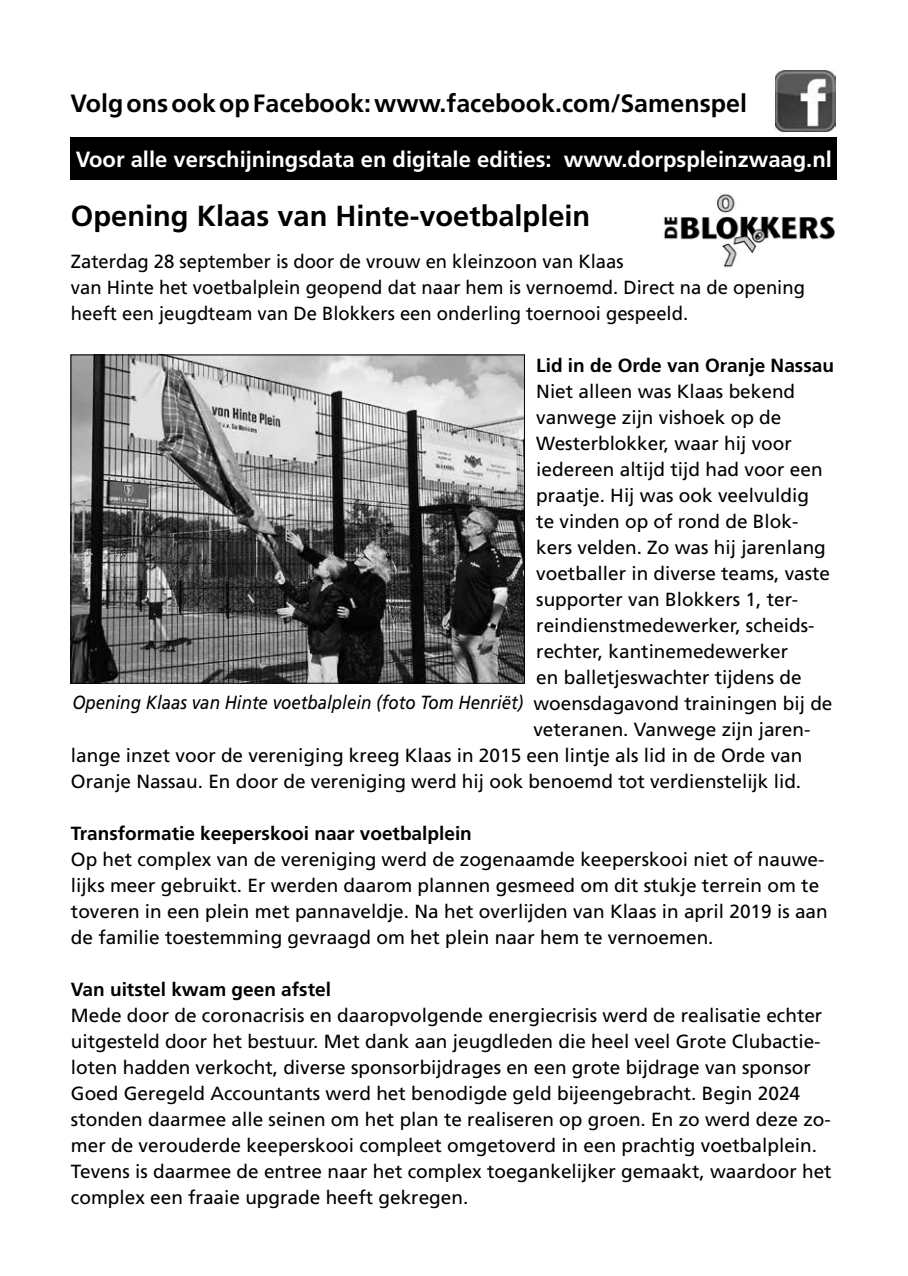
<style>
.page{position:relative;width:908px;height:1276px;background:#fff}
.page>*{position:absolute;margin:0;border:0;box-sizing:border-box;transform-origin:0 0}
.t1{font:700 29px "Frutiger";color:#000}
.t2{font:700 25px "Frutiger";color:#000}
.t3{font:700 22px "Frutiger";color:#fff}
.t4{font:19px/26px "Frutiger";color:#000}
.t5{font:700 19px "Frutiger";color:#000}
.t6{font:italic 19px "Frutiger";color:#000;scale:.89 1}
</style>
<div class="page">
<img style="left:775px;top:71px;width:60px;height:61px">
<div style="left:71px;top:138px;width:765px;height:42px;background:#000"></div>
<img style="left:664px;top:194px;width:172px;height:74px">
<img style="left:72px;top:356px;width:450px;height:326px">
<div style="left:70px;top:354px;width:454px;height:330px;border:1px solid #000"></div>
<h2 class="t2" style="left:71px;top:88px;width:677px">Volg ons ook op Facebook: www.facebook.com/Samenspel</h2>
<p class="t3" style="left:76px;top:146px;width:757px">Voor alle verschijningsdata en digitale edities: www.dorpspleinzwaag.nl</p>
<h1 class="t1" style="left:71px;top:199px;width:520px">Opening Klaas van Hinte-voetbalplein</h1>
<p class="t4" style="left:71px;top:248px;width:735px">Zaterdag 28 september is door de vrouw en kleinzoon van Klaas<br>van Hinte het voetbalplein geopend dat naar hem is vernoemd. Direct na de opening heeft een jeugdteam van De Blokkers een onderling toernooi gespeeld.</p>
<p class="t5" style="left:536px;top:354px;width:299px">Lid in de Orde van Oranje Nassau</p>
<p class="t4" style="left:536px;top:378px;width:260px">Niet alleen was Klaas bekend</p>
<p class="t4" style="left:536px;top:404px;width:246px">vanwege zijn vishoek op de</p>
<p class="t4" style="left:536px;top:430px;width:257px">Westerblokker, waar hij voor</p>
<p class="t4" style="left:536px;top:456px;width:288px">iedereen altijd tijd had voor een</p>
<p class="t4" style="left:536px;top:482px;width:274px">praatje. Hij was ook veelvuldig</p>
<p class="t4" style="left:536px;top:508px;width:263px">te vinden op of rond de Blok-</p>
<p class="t4" style="left:536px;top:534px;width:291px">kers velden. Zo was hij jarenlang</p>
<p class="t4" style="left:536px;top:560px;width:295px">voetballer in diverse teams, vaste</p>
<p class="t4" style="left:536px;top:586px;width:263px">supporter van Blokkers 1, ter-</p>
<p class="t4" style="left:536px;top:612px;width:280px">reindienstmedewerker, scheids-</p>
<p class="t4" style="left:536px;top:638px;width:253px">rechter, kantinemedewerker</p>
<p class="t4" style="left:536px;top:664px;width:267px">en balletjeswachter tijdens de</p>
<p class="t4" style="left:533px;top:690px;width:300px">woensdagavond trainingen bij de</p>
<p class="t4" style="left:533px;top:716px;width:278px">veteranen. Vanwege zijn jaren-</p>
<p class="t4" style="left:71px;top:742px;width:732px">lange inzet voor de vereniging kreeg Klaas in 2015 een lintje als lid in de Orde van</p>
<p class="t4" style="left:71px;top:768px;width:731px">Oranje Nassau. En door de vereniging werd hij ook benoemd tot verdienstelijk lid.</p>
<p class="t5" style="left:71px;top:822px;width:402px">Transformatie keeperskooi naar voetbalplein</p>
<p class="t4" style="left:71px;top:846px;width:758px">Op het complex van de vereniging werd de zogenaamde keeperskooi niet of nauwe&shy;lijks meer gebruikt. Er werden daarom plannen gesmeed om dit stukje terrein om te toveren in een plein met pannaveldje. Na het overlijden van Klaas in april 2019 is aan de familie toestemming gevraagd om het plein naar hem te vernoemen.</p>
<p class="t5" style="left:71px;top:978px;width:261px">Van uitstel kwam geen afstel</p>
<p class="t4" style="left:71px;top:1002px;width:761px">Mede door de coronacrisis en daaropvolgende energiecrisis werd de realisatie echter uitgesteld door het bestuur. Met dank aan jeugdleden die heel veel Grote Clubactie&shy;loten hadden verkocht, diverse sponsorbijdrages en een grote bijdrage van sponsor Goed Geregeld Accountants werd het benodigde geld bijeengebracht. Begin 2024 stonden daarmee alle seinen om het plan te realiseren op groen. En zo werd deze zo&shy;mer de verouderde keeperskooi compleet omgetoverd in een prachtig voetbalplein.<br>Tevens is daarmee de entree naar het complex toegankelijker gemaakt, waardoor het complex een fraaie upgrade heeft gekregen.</p>
<p class="t6" style="left:72px;top:691px;width:508px">Opening Klaas van Hinte voetbalplein (foto Tom Henriët)</p>
</div>
